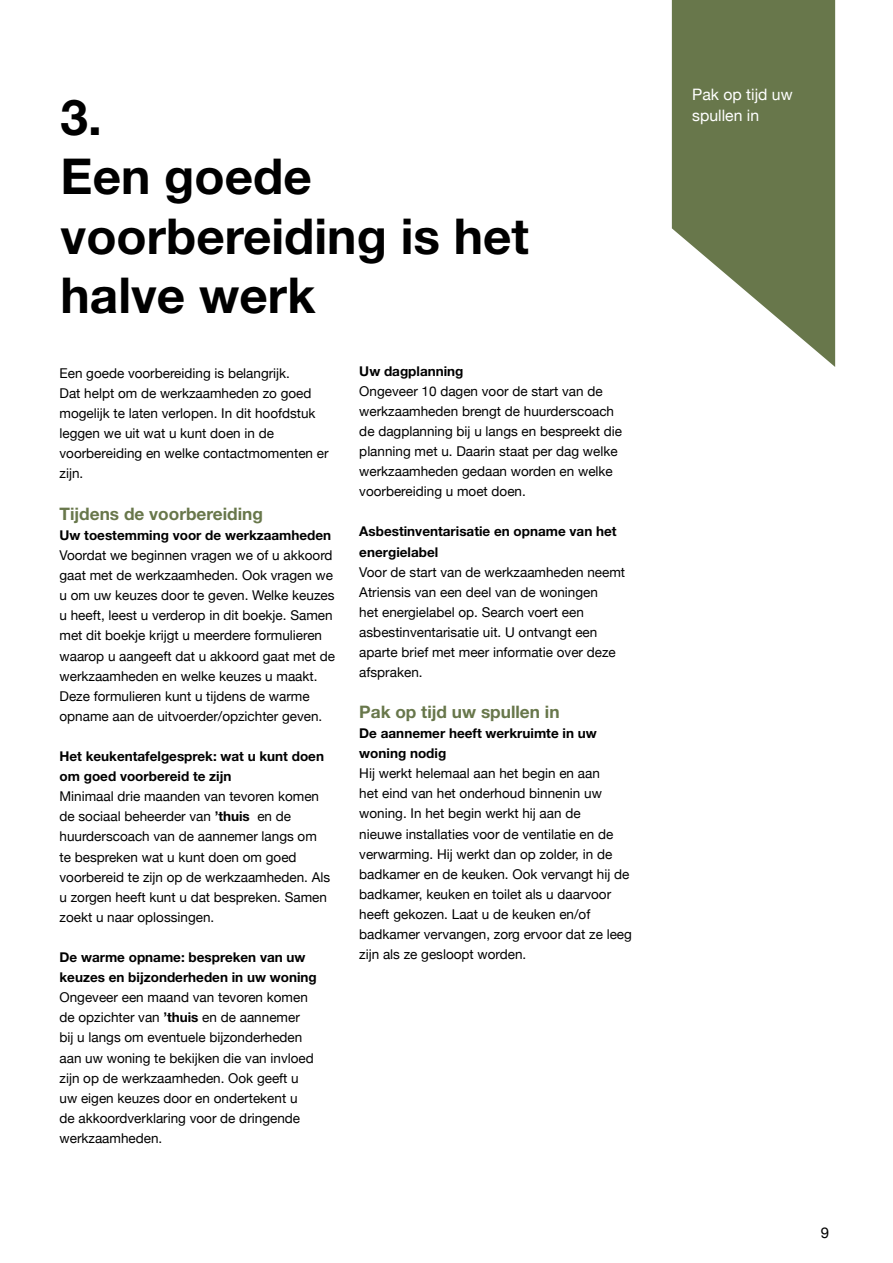
<style>
.page{position:relative;width:893px;height:1263px;background:#fff}
.page>*{position:absolute;margin:0;border:0;box-sizing:border-box;transform-origin:0 0}
.t1{font:700 49.5px/59.4px "Helvetica Neue";color:#000}
.t2{font:700 17.25px "Helvetica Neue";color:#68774b}
.t3{font:15.75px "Helvetica Neue";color:#fff}
.t4{font:15px "Helvetica Neue";color:#000}
.t5{font:13.5px/20.1px "Helvetica Neue";color:#000}
.t6{font:700 13.5px/20.1px "Helvetica Neue";color:#000}
.s1{font-weight:700}
</style>
<div class="page">
<svg style="left:672px;top:0;width:163px;height:367px;fill:#68774b"></svg>
<p class="t3" style="left:692px;top:83px;width:102px">Pak op tijd uw</p>
<h1 class="t1" style="left:61px;top:86px;width:43px">3.</h1>
<p class="t3" style="left:692px;top:104px;width:68px">spullen in</p>
<h1 class="t1" style="left:61px;top:146px;width:470px">Een goede voorbereiding is het halve werk</h1>
<p class="t5" style="left:60px;top:364px;width:271px">Een goede voorbereiding is belangrijk.<br>Dat helpt om de werkzaamheden zo goed mogelijk te laten verlopen. In dit hoofdstuk leggen we uit wat u kunt doen in de voorbereiding en welke contactmomenten er zijn.</p>
<p class="t2" style="left:60px;top:503px;width:205px">Tijdens de voorbereiding</p>
<p class="t6" style="left:60px;top:525px;width:273px">Uw toestemming voor de werkzaamheden</p>
<p class="t5" style="left:60px;top:546px;width:277px">Voordat we beginnen vragen we of u akkoord gaat met de werkzaamheden. Ook vragen we u om uw keuzes door te geven. Welke keuzes u heeft, leest u verderop in dit boekje. Samen met dit boekje krijgt u meerdere formulieren waarop u aangeeft dat u akkoord gaat met de werkzaamheden en welke keuzes u maakt.<br>Deze formulieren kunt u tijdens de warme opname aan de uitvoerder/opzichter geven.</p>
<p class="t6" style="left:60px;top:746px;width:266px">Het keukentafelgesprek: wat u kunt doen om goed voorbereid te zijn</p>
<p class="t5" style="left:60px;top:787px;width:272px">Minimaal drie maanden van tevoren komen de sociaal beheerder van <span class="s1">’thuis</span> en de huurderscoach van de aannemer langs om te bespreken wat u kunt doen om goed voorbereid te zijn op de werkzaamheden. Als u zorgen heeft kunt u dat bespreken. Samen zoekt u naar oplossingen.</p>
<p class="t6" style="left:60px;top:947px;width:259px">De warme opname: bespreken van uw keuzes en bijzonderheden in uw woning</p>
<p class="t5" style="left:60px;top:988px;width:256px">Ongeveer een maand van tevoren komen de opzichter van <span class="s1">’thuis</span> en de aannemer bij u langs om eventuele bijzonderheden aan uw woning te bekijken die van invloed zijn op de werkzaamheden. Ook geeft u uw eigen keuzes door en ondertekent u de akkoordverklaring voor de dringende werkzaamheden.</p>
<p class="t6" style="left:359px;top:360px;width:106px">Uw dagplanning</p>
<p class="t5" style="left:359px;top:382px;width:264px">Ongeveer 10 dagen voor de start van de werkzaamheden brengt de huurderscoach de dagplanning bij u langs en bespreekt die planning met u. Daarin staat per dag welke werkzaamheden gedaan worden en welke voorbereiding u moet doen.</p>
<p class="t6" style="left:359px;top:521px;width:259px">Asbestinventarisatie en opname van het energielabel</p>
<p class="t5" style="left:359px;top:563px;width:267px">Voor de start van de werkzaamheden neemt Atriensis van een deel van de woningen<br>het energielabel op. Search voert een asbestinventarisatie uit. U ontvangt een aparte brief met meer informatie over deze afspraken.</p>
<p class="t2" style="left:359px;top:701px;width:202px">Pak op tijd uw spullen in</p>
<p class="t6" style="left:359px;top:723px;width:239px">De aannemer heeft werkruimte in uw woning nodig</p>
<p class="t5" style="left:359px;top:764px;width:274px">Hij werkt helemaal aan het begin en aan<br>het eind van het onderhoud binnenin uw woning. In het begin werkt hij aan de<br>nieuwe installaties voor de ventilatie en de verwarming. Hij werkt dan op zolder, in de badkamer en de keuken. Ook vervangt hij de badkamer, keuken en toilet als u daarvoor heeft gekozen. Laat u de keuken en/of badkamer vervangen, zorg ervoor dat ze leeg zijn als ze gesloopt worden.</p>
<p class="t4" style="left:821px;top:1222px;width:10px">9</p>
</div>
